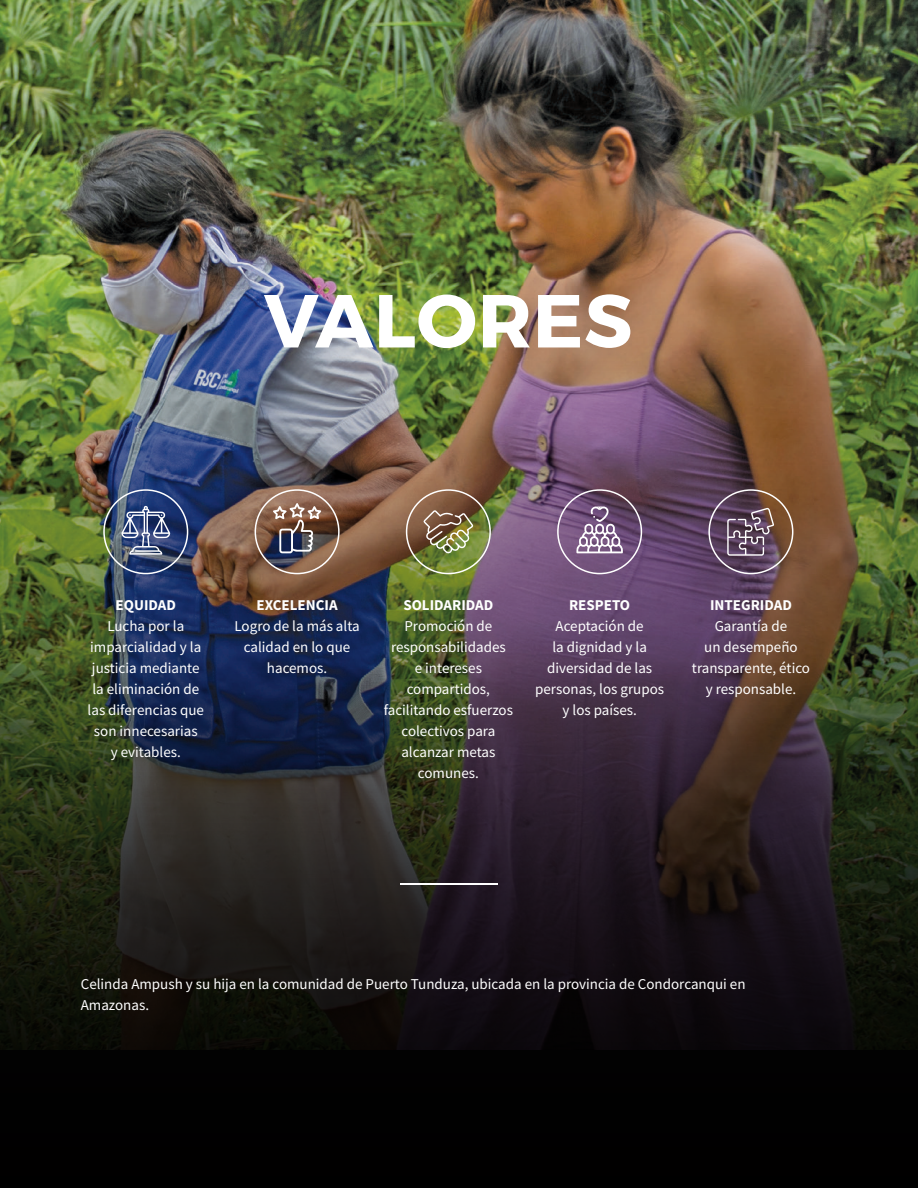
<style>
.page{position:relative;width:918px;height:1188px;background:#fff}
.page>*{position:absolute;margin:0;border:0;box-sizing:border-box;transform-origin:0 0}
.t1{font:700 75px "Montserrat";letter-spacing:.01em;color:#fff}
.t2{font:15px/21px "Source Sans Pro";color:#fff;text-align:center}
.t3{font:700 15px "Source Sans Pro";color:#fff}
</style>
<div class="page">
<img style="left:0;top:0;width:918px;height:227px">
<img style="left:0;top:227px;width:918px;height:961px">
<hr style="left:400px;top:884px;width:98px;height:1px;background:#fff">
<div style="left:103px;top:489px;width:85px;height:85px;border:2px solid #fff;border-radius:50%"></div>
<div style="left:255px;top:489px;width:85px;height:85px;border:2px solid #fff;border-radius:50%"></div>
<div style="left:406px;top:489px;width:85px;height:85px;border:2px solid #fff;border-radius:50%"></div>
<div style="left:557px;top:489px;width:85px;height:85px;border:2px solid #fff;border-radius:50%"></div>
<div style="left:708px;top:489px;width:85px;height:85px;border:2px solid #fff;border-radius:50%"></div>
<svg style="left:424px;top:510px;width:49px;height:44px;background:#897f56"></svg>
<svg style="left:273px;top:503px;width:48px;height:50px;background:#7a6967"></svg>
<svg style="left:576px;top:507px;width:47px;height:46px"></svg>
<svg style="left:727px;top:508px;width:47px;height:48px;background:#756072"></svg>
<svg style="left:121px;top:506px;width:49px;height:49px;background:#606f94"></svg>
<h1 class="t1" style="left:264px;top:274px;width:370px">VALORES</h1>
<p class="t3" style="left:116px;top:595px;width:62px">EQUIDAD</p>
<p class="t2" style="left:88px;top:615px;width:118px">Lucha por la imparcialidad y la justicia mediante la eliminación de las diferencias que son innecesarias<br>y evitables.</p>
<p class="t3" style="left:257px;top:595px;width:83px">EXCELENCIA</p>
<p class="t2" style="left:235px;top:615px;width:127px">Logro de la más alta calidad en lo que hacemos.</p>
<p class="t3" style="left:403px;top:595px;width:92px">SOLIDARIDAD</p>
<p class="t2" style="left:384px;top:615px;width:131px">Promoción de responsabilidades<br>e intereses compartidos, facilitando esfuerzos colectivos para alcanzar metas comunes.</p>
<p class="t3" style="left:569px;top:595px;width:63px">RESPETO</p>
<p class="t2" style="left:535px;top:615px;width:131px">Aceptación de<br>la dignidad y la diversidad de las personas, los grupos y los países.</p>
<p class="t3" style="left:710px;top:595px;width:83px">INTEGRIDAD</p>
<p class="t2" style="left:692px;top:615px;width:120px">Garantía de<br>un desempeño transparente, ético y responsable.</p>
<p class="t2" style="left:81px;top:974px;width:666px;text-align:left">Celinda Ampush y su hija en la comunidad de Puerto Tunduza, ubicada en la provincia de Condorcanqui en<br>Amazonas.</p>
</div>
